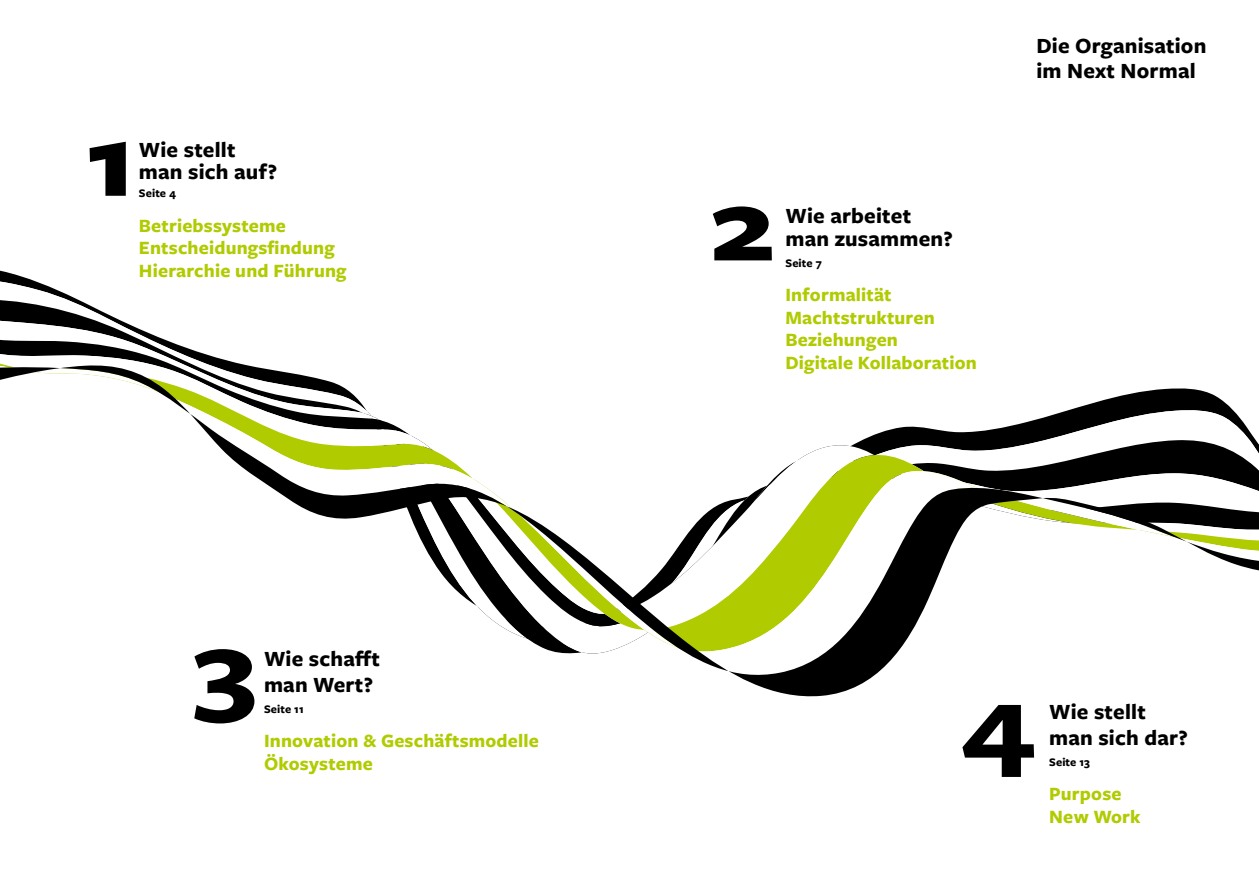
<style>
.page{position:relative;width:1259px;height:893px;background:#fff}
.page>*{position:absolute;margin:0;border:0;box-sizing:border-box;transform-origin:0 0}
.t1{font:700 109.2px "Freight Sans Pro";color:#000;scale:1.22 1}
.t2{font:700 22.5px/25.5px "Freight Sans Pro";letter-spacing:.01em;color:#000}
.t3{font:700 19.5px/22.5px "Freight Sans Pro";letter-spacing:.01em;color:#b0cb00}
.t4{font:700 12px "Freight Sans Pro";letter-spacing:.01em;color:#000}
</style>
<div class="page">
<svg style="left:0;top:312px;width:173px;height:31px"></svg>
<svg style="left:0;top:343px;width:241px;height:21px"></svg>
<svg style="left:0;top:364px;width:1259px;height:333px"></svg>
<h1 class="t1" style="left:85px;top:85px;width:44px">1</h1>
<p class="t2" style="left:139px;top:137px;width:140px;line-height:22.5px">Wie stellt man sich auf?</p>
<p class="t4" style="left:139px;top:185px;width:39px">Seite 4</p>
<p class="t3" style="left:139px;top:213px;width:209px">Betriebssysteme<br>Entscheidungsfindung<br>Hierarchie und Führung</p>
<h1 class="t1" style="left:709px;top:150px;width:56px">2</h1>
<p class="t2" style="left:785px;top:204px;width:169px;line-height:22.5px">Wie arbeitet man zusammen?</p>
<p class="t4" style="left:785px;top:255px;width:38px">Seite 7</p>
<p class="t3" style="left:785px;top:283px;width:193px">Informalität<br>Machtstrukturen<br>Beziehungen<br>Digitale Kollaboration</p>
<p class="t2" style="left:1036px;top:32px;width:171px">Die Organisation im Next Normal</p>
<h1 class="t1" style="left:193px;top:592px;width:54px">3</h1>
<p class="t2" style="left:264px;top:645px;width:117px">Wie schafft man Wert?</p>
<p class="t4" style="left:264px;top:701px;width:41px">Seite 11</p>
<p class="t3" style="left:264px;top:729px;width:276px">Innovation &amp; Geschäftsmodelle<br>Ökosysteme</p>
<h1 class="t1" style="left:959px;top:647px;width:64px">4</h1>
<p class="t2" style="left:1049px;top:698px;width:140px">Wie stellt man sich dar?</p>
<p class="t4" style="left:1049px;top:754px;width:42px">Seite 13</p>
<p class="t3" style="left:1049px;top:782px;width:93px">Purpose<br>New Work</p>
</div>
